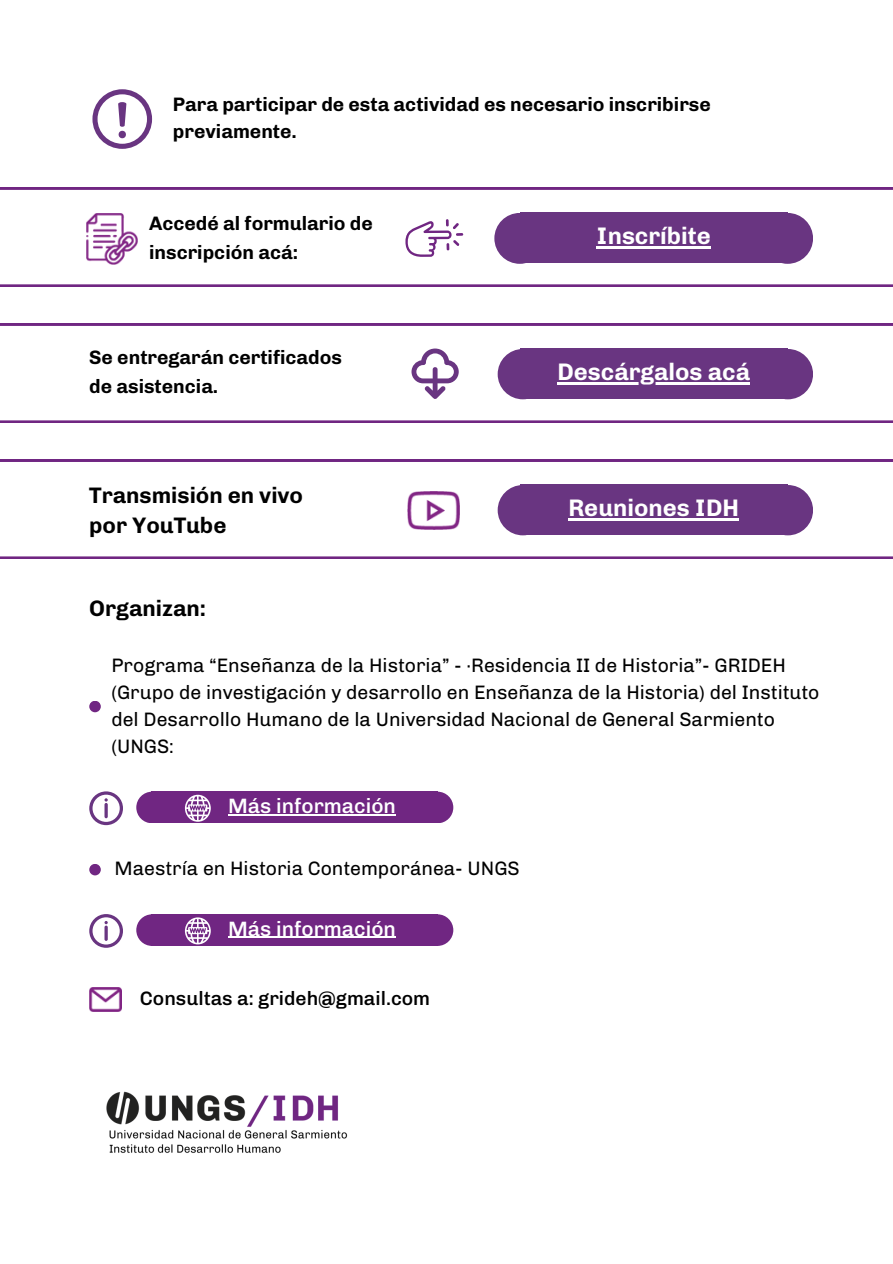
<style>
.page{position:relative;width:893px;height:1264px;background:#fff}
.page>*{position:absolute;margin:0;border:0;box-sizing:border-box;transform-origin:0 0}
.t1{font:700 24px "Chivo";color:#fff}
.t2{font:700 22.5px/30.3px "Chivo";color:#000}
.t3{font:500 20.85px "Chivo";color:#fff}
.t4{font:19.5px/27px "Chivo";color:#000}
.t5{font:700 19.5px/29.2px "Chivo";color:#000}
.t6{font:500 19.5px "Chivo";color:#000}
</style>
<div class="page">
<svg style="left:0;top:188px;width:892px;height:98px"></svg>
<div style="left:519px;top:212px;width:268px;height:51px;background:#693581"></div>
<div style="left:494px;top:213px;width:51px;height:51px;background:#693581;border-radius:50%"></div>
<div style="left:762px;top:213px;width:51px;height:51px;background:#693581;border-radius:50%"></div>
<img style="left:87px;top:213px;width:50px;height:51px">
<svg style="left:399px;top:213px;width:65px;height:54px"></svg>
<hr style="left:596px;top:246px;width:114px;height:2px;background:#fff">
<svg style="left:89px;top:791px;width:34px;height:34px"></svg>
<div style="left:152px;top:791px;width:286px;height:32px;background:#702682"></div>
<div style="left:136px;top:791px;width:32px;height:32px;background:#702682;border-radius:50%"></div>
<div style="left:421px;top:791px;width:32px;height:32px;background:#702682;border-radius:50%"></div>
<svg style="left:185px;top:794px;width:26px;height:27px"></svg>
<hr style="left:228px;top:814px;width:168px;height:1px;background:#fff">
<svg style="left:89px;top:914px;width:34px;height:33px"></svg>
<div style="left:152px;top:914px;width:286px;height:31px;background:#702682"></div>
<div style="left:136px;top:914px;width:32px;height:31px;background:#702682;border-radius:50%"></div>
<div style="left:421px;top:914px;width:32px;height:31px;background:#702682;border-radius:50%"></div>
<svg style="left:185px;top:917px;width:26px;height:27px"></svg>
<hr style="left:228px;top:936px;width:168px;height:1px;background:#fff">
<div style="left:89px;top:700px;width:12px;height:12px;background:#702682;border-radius:50%"></div>
<div style="left:89px;top:863px;width:12px;height:12px;background:#702682;border-radius:50%"></div>
<img style="left:89px;top:987px;width:33px;height:24px">
<img style="left:106px;top:1091px;width:242px;height:62px">
<svg style="left:92px;top:89px;width:60px;height:60px"></svg>
<svg style="left:0;top:459px;width:892px;height:99px"></svg>
<img style="left:407px;top:492px;width:52px;height:37px">
<div style="left:519px;top:484px;width:268px;height:51px;background:#693581"></div>
<div style="left:497px;top:485px;width:51px;height:50px;background:#693581;border-radius:50%"></div>
<div style="left:762px;top:485px;width:51px;height:50px;background:#693581;border-radius:50%"></div>
<hr style="left:568px;top:518px;width:171px;height:2px;background:#fff">
<svg style="left:0;top:324px;width:892px;height:98px"></svg>
<div style="left:519px;top:348px;width:268px;height:51px;background:#693581"></div>
<div style="left:497px;top:349px;width:51px;height:50px;background:#693581;border-radius:50%"></div>
<div style="left:762px;top:349px;width:51px;height:50px;background:#693581;border-radius:50%"></div>
<svg style="left:411px;top:348px;width:47px;height:51px"></svg>
<hr style="left:557px;top:382px;width:193px;height:2px;background:#fff">
<p class="t5" style="left:173px;top:91px;width:539px;line-height:27px">Para participar de esta actividad es necesario inscribirse previamente.</p>
<p class="t5" style="left:149px;top:208px;width:225px">Accedé al formulario de inscripción acá:</p>
<p class="t5" style="left:89px;top:342px;width:254px">Se entregarán certificados de asistencia.</p>
<p class="t2" style="left:89px;top:479px;width:215px">Transmisión en vivo por YouTube</p>
<p class="t2" style="left:89px;top:593px;width:118px">Organizan:</p>
<p class="t1" style="left:596px;top:221px;width:116px">Inscríbite</p>
<p class="t1" style="left:557px;top:357px;width:194px">Descárgalos acá</p>
<p class="t1" style="left:568px;top:493px;width:172px">Reuniones IDH</p>
<p class="t4" style="left:111px;top:651px;width:709px">Programa “Enseñanza de la Historia” - ·Residencia II de Historia”- GRIDEH (Grupo de investigación y desarrollo en Enseñanza de la Historia) del Instituto del Desarrollo Humano de la Universidad Nacional de General Sarmiento (UNGS:</p>
<p class="t3" style="left:228px;top:793px;width:169px">Más información</p>
<p class="t4" style="left:114px;top:855px;width:407px">Maestría en Historia Contemporánea- UNGS</p>
<p class="t3" style="left:228px;top:916px;width:169px">Más información</p>
<p class="t6" style="left:140px;top:987px;width:292px">Consultas a: grideh@gmail.com</p>
</div>
